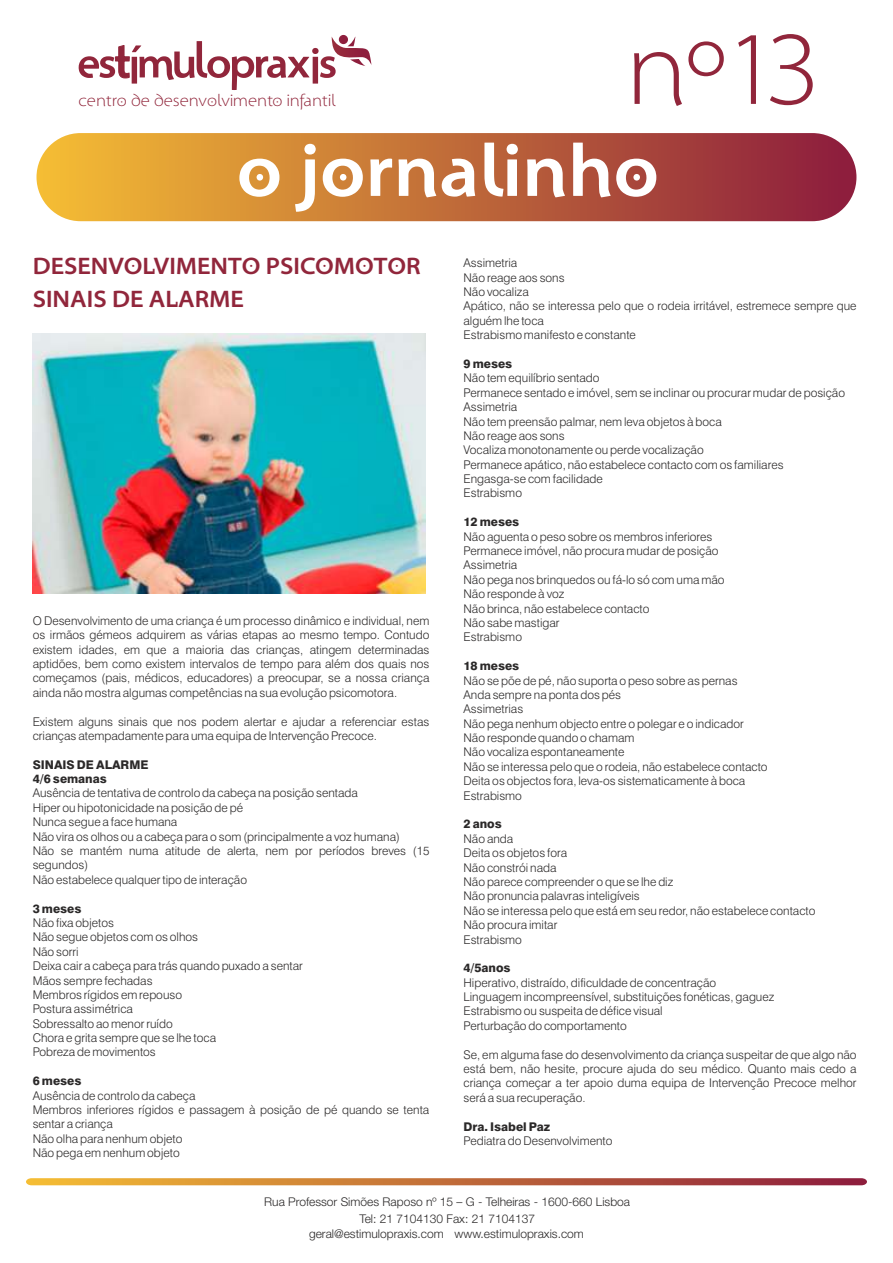
<style>
.page{position:relative;width:893px;height:1263px;background:#fff}
.page>*{position:absolute;margin:0;border:0;box-sizing:border-box;transform-origin:0 0}
.t1{font:105.45px "Santana";color:#91263b}
.t2{font:700 74.4px "Santana";color:#fff}
.t3{font:700 24px/33.3px "Santana";color:#91263b}
.t4{font:16.95px "Santana";color:#91263b}
.t5{font:300 12px/14.4px "Swiss 721 BT";color:#2b2929}
.t6{font:300 12px/16.5px "Helvetica Neue";color:#2b2929;text-align:center}
.t7{font:800 12px/14.4px "Swiss 721 BT";color:#2b2929}
</style>
<div class="page">
<svg style="left:26px;top:1178px;width:841px;height:7px;background:#c2703e"></svg>
<svg style="left:79px;top:35px;width:293px;height:55px"></svg>
<img style="left:33px;top:333px;width:393px;height:260px">
<div style="left:37px;top:133px;width:819px;height:88px;background:linear-gradient(to right,#f5be34,#8c1b3d);border-radius:44px"></div>
<h1 class="t1" style="left:625px;top:17px;width:197px">nº13</h1>
<h3 class="t4" style="left:79px;top:92px;width:258px">centro de desenvolvimento infantil</h3>
<h2 class="t2" style="left:237px;top:127px;width:424px">o jornalinho</h2>
<h3 class="t3" style="left:33px;top:248px;width:389px">DESENVOLVIMENTO PSICOMOTOR<br>SINAIS DE ALARME</h3>
<p class="t5" style="left:33px;top:614px;width:398px;text-align:justify">O Desenvolvimento de uma criança é um processo dinâmico e individual, nem os irmãos gémeos adquirem as várias etapas ao mesmo tempo. Contudo existem idades, em que a maioria das crianças, atingem determinadas aptidões, bem como existem intervalos de tempo para além dos quais nos começamos (pais, médicos, educadores) a preocupar, se a nossa criança ainda não mostra algumas competências na sua evolução psicomotora.</p>
<p class="t5" style="left:33px;top:715px;width:398px">Existem alguns sinais que nos podem alertar e ajudar a referenciar estas crianças atempadamente para uma equipa de Intervenção Precoce.</p>
<p class="t7" style="left:33px;top:758px;width:117px">SINAIS DE ALARME<br>4/6 semanas</p>
<p class="t5" style="left:33px;top:787px;width:398px">Ausência de tentativa de controlo da cabeça na posição sentada<br>Hiper ou hipotonicidade na posição de pé<br>Nunca segue a face humana<br>Não vira os olhos ou a cabeça para o som (principalmente a voz humana)<br>Não se mantém numa atitude de alerta, nem por períodos breves (15 segundos)<br>Não estabelece qualquer tipo de interação</p>
<p class="t7" style="left:33px;top:902px;width:50px">3 meses</p>
<p class="t5" style="left:33px;top:917px;width:272px">Não fixa objetos<br>Não segue objetos com os olhos<br>Não sorri<br>Deixa cair a cabeça para trás quando puxado a sentar<br>Mãos sempre fechadas<br>Membros rígidos em repouso<br>Postura assimétrica<br>Sobressalto ao menor ruído<br>Chora e grita sempre que se lhe toca<br>Pobreza de movimentos</p>
<p class="t7" style="left:33px;top:1075px;width:50px">6 meses</p>
<p class="t5" style="left:33px;top:1089px;width:398px">Ausência de controlo da cabeça<br>Membros inferiores rígidos e passagem à posição de pé quando se tenta sentar a criança<br>Não olha para nenhum objeto<br>Não pega em nenhum objeto</p>
<p class="t5" style="left:463px;top:257px;width:395px">Assimetria<br>Não reage aos sons<br>Não vocaliza<br>Apático, não se interessa pelo que o rodeia irritável, estremece sempre que alguém lhe toca<br>Estrabismo manifesto e constante</p>
<p class="t7" style="left:463px;top:358px;width:50px">9 meses</p>
<p class="t5" style="left:463px;top:372px;width:383px">Não tem equilíbrio sentado<br>Permanece sentado e imóvel, sem se inclinar ou procurar mudar de posição Assimetria<br>Não tem preensão palmar, nem leva objetos à boca<br>Não reage aos sons<br>Vocaliza monotonamente ou perde vocalização<br>Permanece apático, não estabelece contacto com os familiares Engasga-se com facilidade<br>Estrabismo</p>
<p class="t7" style="left:463px;top:516px;width:57px">12 meses</p>
<p class="t5" style="left:463px;top:530px;width:263px">Não aguenta o peso sobre os membros inferiores<br>Permanece imóvel, não procura mudar de posição<br>Assimetria<br>Não pega nos brinquedos ou fá-lo só com uma mão<br>Não responde à voz<br>Não brinca, não estabelece contacto<br>Não sabe mastigar<br>Estrabismo</p>
<p class="t7" style="left:463px;top:660px;width:57px">18 meses</p>
<p class="t5" style="left:463px;top:674px;width:306px">Não se põe de pé, não suporta o peso sobre as pernas Anda sempre na ponta dos pés<br>Assimetrias<br>Não pega nenhum objecto entre o polegar e o indicador Não responde quando o chamam<br>Não vocaliza espontaneamente<br>Não se interessa pelo que o rodeia, não estabelece contacto Deita os objectos fora, leva-os sistematicamente à boca Estrabismo</p>
<p class="t7" style="left:463px;top:818px;width:40px">2 anos</p>
<p class="t5" style="left:463px;top:832px;width:353px">Não anda<br>Deita os objetos fora<br>Não constrói nada<br>Não parece compreender o que se lhe diz<br>Não pronuncia palavras inteligíveis<br>Não se interessa pelo que está em seu redor, não estabelece contacto<br>Não procura imitar<br>Estrabismo</p>
<p class="t7" style="left:463px;top:962px;width:49px">4/5anos</p>
<p class="t5" style="left:463px;top:976px;width:312px">Hiperativo, distraído, dificuldade de concentração Linguagem incompreensível, substituições fonéticas, gaguez Estrabismo ou suspeita de défice visual<br>Perturbação do comportamento</p>
<p class="t5" style="left:463px;top:1048px;width:395px;text-align:justify">Se, em alguma fase do desenvolvimento da criança suspeitar de que algo não está bem, não hesite, procure ajuda do seu médico. Quanto mais cedo a criança começar a ter apoio duma equipa de Intervenção Precoce melhor será a sua recuperação.</p>
<p class="t7" style="left:463px;top:1120px;width:88px">Dra. Isabel Paz</p>
<p class="t5" style="left:463px;top:1134px;width:151px">Pediatra do Desenvolvimento</p>
<p class="t6" style="left:264px;top:1194px;width:367px">Rua Professor Simões Raposo nº 15 – G - Telheiras - 1600-660 Lisboa<br>Tel: 21 7104130 Fax: 21 7104137</p>
<p class="t6" style="left:309px;top:1226px;width:276px">geral@estimulopraxis.com www.estimulopraxis.com</p>
</div>
